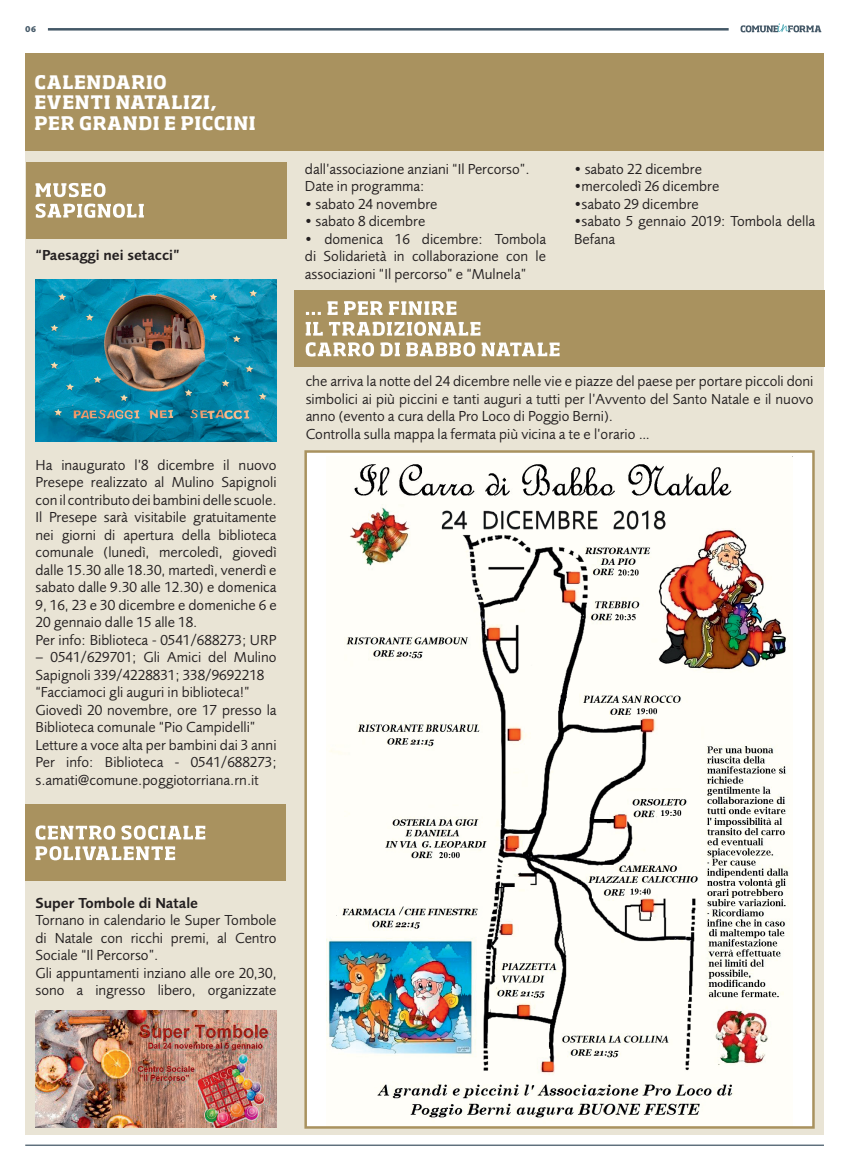
<style>
.page{position:relative;width:851px;height:1170px;background:#fff}
.page>*{position:absolute;margin:0;border:0;box-sizing:border-box;transform-origin:0 0}
.t1{font:700 18.38px/20.6px "Soho Std";letter-spacing:.035em;color:#fff}
.t2{font:15px/17.5px "Foundry Sans";color:#231f20}
.t3{font:600 15px "Foundry Sans";color:#231f20}
.t4{font:700 8.75px "Foundry Sans";color:#445867}
</style>
<div class="page">
<hr style="left:25px;top:1144px;width:798px;height:1px;background:#445867">
<hr style="left:48px;top:28px;width:680px;height:3px;background:#445867">
<svg style="left:740px;top:23px;width:81px;height:9px"></svg>
<div style="left:25px;top:53px;width:798px;height:1081px;background:#e9e4d5"></div>
<div style="left:25px;top:53px;width:798px;height:97px;background:#a9925f"></div>
<div style="left:305px;top:451px;width:508px;height:676px;background:#fff"></div>
<img style="left:327px;top:464px;width:463px;height:657px">
<div style="left:304px;top:450px;width:510px;height:678px;border:2px solid #a9925f"></div>
<div style="left:26px;top:162px;width:261px;height:76px;background:#a9925f"></div>
<svg style="left:35px;top:203px;width:109px;height:15px"></svg>
<svg style="left:35px;top:183px;width:70px;height:14px"></svg>
<div style="left:26px;top:804px;width:260px;height:77px;background:#a9925f"></div>
<svg style="left:35px;top:846px;width:140px;height:14px"></svg>
<svg style="left:36px;top:825px;width:169px;height:14px"></svg>
<div style="left:294px;top:291px;width:530px;height:76px;background:#a9925f"></div>
<svg style="left:306px;top:342px;width:253px;height:14px"></svg>
<svg style="left:305px;top:321px;width:175px;height:15px"></svg>
<svg style="left:306px;top:301px;width:150px;height:14px"></svg>
<img style="left:35px;top:1010px;width:241px;height:117px">
<img style="left:36px;top:280px;width:241px;height:161px">
<p class="t4" style="left:25px;top:22px;width:12px">06</p>
<p class="t1" style="left:34px;top:71px;width:223px">CALENDARIO<br>EVENTI NATALIZI,<br>PER GRANDI E PICCINI</p>
<p class="t3" style="left:35px;top:243px;width:146px">“Paesaggi nei setacci”</p>
<p class="t2" style="left:305px;top:159px;width:226px">dall’associazione anziani “Il Percorso”.<br>Date in programma:</p>
<p class="t2" style="left:305px;top:194px;width:134px">• sabato 24 novembre</p>
<p class="t2" style="left:305px;top:211px;width:122px">• sabato 8 dicembre</p>
<p class="t2" style="left:305px;top:229px;width:242px;text-align:justify">• domenica 16 dicembre: Tombola di Solidarietà in collaborazione con le associazioni “Il percorso” e “Mulnela”</p>
<p class="t2" style="left:574px;top:159px;width:129px">• sabato 22 dicembre</p>
<p class="t2" style="left:574px;top:176px;width:147px">•mercoledì 26 dicembre</p>
<p class="t2" style="left:574px;top:194px;width:126px">•sabato 29 dicembre</p>
<p class="t2" style="left:574px;top:211px;width:242px">•sabato 5 gennaio 2019: Tombola della<br>Befana</p>
<p class="t2" style="left:35px;top:455px;width:242px">Ha inaugurato l’8 dicembre il nuovo Presepe realizzato al Mulino Sapignoli con il contributo dei bambini delle scuole.<br>Il Presepe sarà visitabile gratuitamente nei giorni di apertura della biblioteca comunale (lunedì, mercoledì, giovedì dalle 15.30 alle 18.30, martedì, venerdì e sabato dalle 9.30 alle 12.30) e domenica 9, 16, 23 e 30 dicembre e domeniche 6 e 20 gennaio dalle 15 alle 18.<br>Per info: Biblioteca - 0541/688273; URP</p>
<p class="t2" style="left:35px;top:647px;width:242px">– 0541/629701; Gli Amici del Mulino Sapignoli 339/4228831; 338/9692218 “Facciamoci gli auguri in biblioteca!” Giovedì 20 novembre, ore 17 presso la Biblioteca comunale “Pio Campidelli” Letture a voce alta per bambini dai 3 anni Per info: Biblioteca - 0541/688273; s.amati@comune.poggiotorriana.rn.it</p>
<p class="t2" style="left:305px;top:371px;width:509px">che arriva la notte del 24 dicembre nelle vie e piazze del paese per portare piccoli doni simbolici ai più piccini e tanti auguri a tutti per l’Avvento del Santo Natale e il nuovo anno (evento a cura della Pro Loco di Poggio Berni).<br>Controlla sulla mappa la fermata più vicina a te e l’orario …</p>
<p class="t3" style="left:35px;top:891px;width:164px">Super Tombole di Natale</p>
<p class="t2" style="left:35px;top:910px;width:242px">Tornano in calendario le Super Tombole di Natale con ricchi premi, al Centro Sociale “Il Percorso”.<br>Gli appuntamenti inziano alle ore 20,30, sono a ingresso libero, organizzate</p>
</div>
